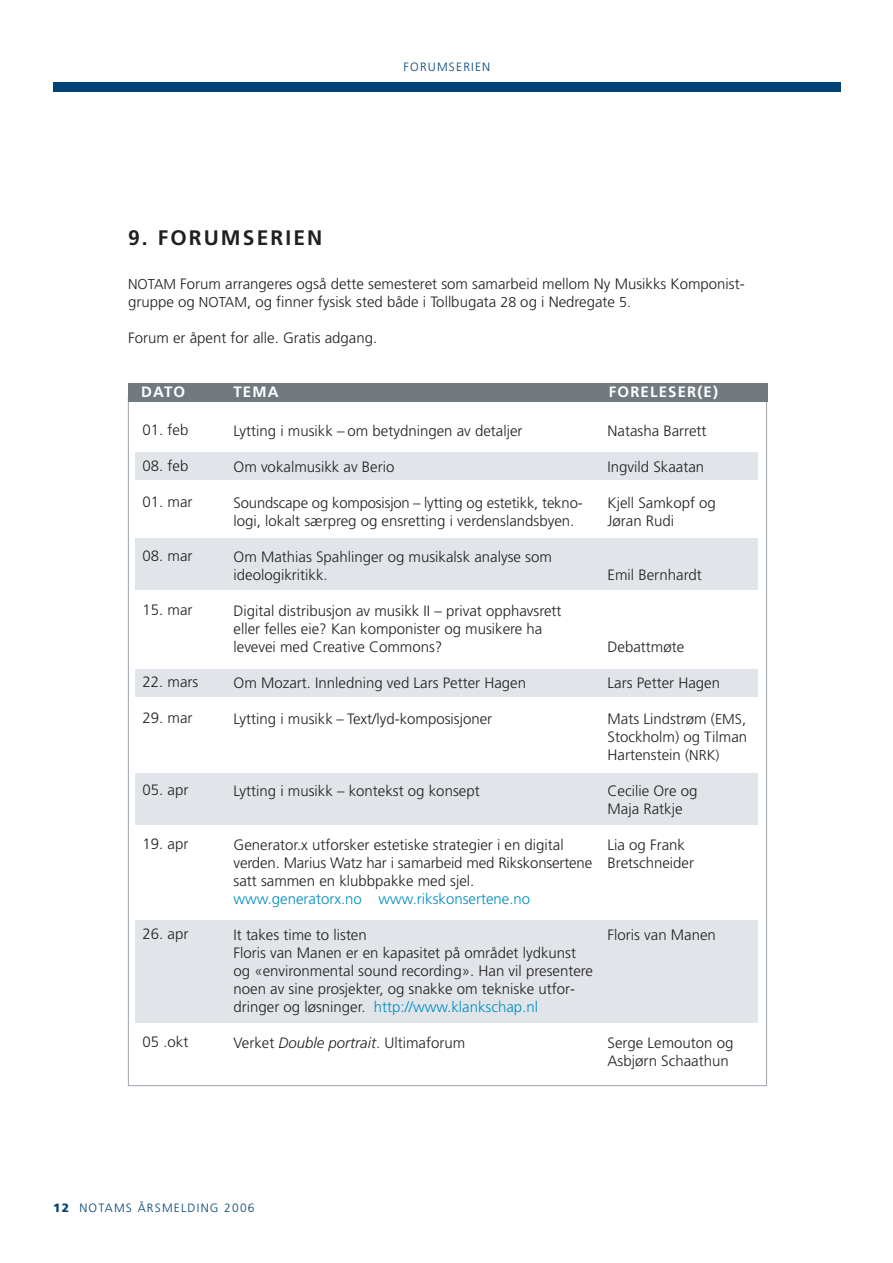
<style>
.page{position:relative;width:893px;height:1263px;background:#fff}
.page>*{position:absolute;margin:0;border:0;box-sizing:border-box;transform-origin:0 0}
.t1{font:700 21px "Frutiger";letter-spacing:.1em;color:#221f1f}
.t2{font:300 15px/18px "Frutiger";color:#221f1f}
.t3{font:300 15px "Frutiger";color:#008ebe}
.t4{font:700 15px "Frutiger";letter-spacing:.075em;color:#fff}
.t5{font:300 12px "Frutiger";letter-spacing:.1em;color:#004275}
.s1{font-size:14.25px}
.s2{color:#008ebe}
.s3{font-style:italic}
.s4{font-weight:900}
</style>
<div class="page">
<div style="left:53px;top:82px;width:788px;height:10px;background:#004275"></div>
<div style="left:135px;top:452px;width:622px;height:28px;background:#e1e5e9"></div>
<div style="left:135px;top:669px;width:622px;height:28px;background:#e1e5e9"></div>
<div style="left:135px;top:538px;width:622px;height:51px;background:#e1e5e9"></div>
<div style="left:135px;top:773px;width:622px;height:51px;background:#e1e5e9"></div>
<div style="left:135px;top:920px;width:622px;height:102px;background:#e1e5e9"></div>
<div style="left:128px;top:383px;width:639px;height:18px;background:#727a7f"></div>
<p class="t5" style="left:404px;top:60px;width:88px">FORUMSERIEN</p>
<h1 class="t1" style="left:128px;top:226px;width:196px">9. FORUMSERIEN</h1>
<p class="t2" style="left:128px;top:274px;width:618px"><span class="s1">NOTAM</span> Forum arrangeres også dette semesteret som samarbeid mellom Ny Musikks Komponist&shy;gruppe og <span class="s1">NOTAM</span>, og finner fysisk sted både i Tollbugata <span class="s1">28</span> og i Nedregate <span class="s1">5.</span></p>
<p class="t2" style="left:128px;top:328px;width:251px">Forum er åpent for alle. Gratis adgang.</p>
<p class="t4" style="left:141px;top:383px;width:45px">DATO</p>
<p class="t4" style="left:233px;top:383px;width:47px">TEMA</p>
<p class="t4" style="left:609px;top:383px;width:111px">FORELESER(E)</p>
<p class="t2" style="left:143px;top:421px;width:47px">01. feb</p>
<p class="t2" style="left:143px;top:457px;width:47px">08. feb</p>
<p class="t2" style="left:143px;top:493px;width:52px">01. mar</p>
<p class="t2" style="left:608px;top:421px;width:100px">Natasha Barrett</p>
<p class="t2" style="left:608px;top:457px;width:98px">Ingvild Skaatan</p>
<p class="t2" style="left:608px;top:493px;width:110px">Kjell Samkopf og<br>Jøran Rudi</p>
<p class="t2" style="left:233px;top:422px;width:291px">Lytting i musikk – om betydningen av detaljer</p>
<p class="t2" style="left:233px;top:458px;width:162px">Om vokalmusikk av Berio</p>
<p class="t2" style="left:233px;top:494px;width:351px">Soundscape og komposisjon – lytting og estetikk, tekno&shy;logi, lokalt særpreg og ensretting i verdenslandsbyen.</p>
<p class="t2" style="left:233px;top:548px;width:320px">Om Mathias Spahlinger og musikalsk analyse som ideologikritikk.</p>
<p class="t2" style="left:233px;top:602px;width:330px">Digital distribusjon av musikk II – privat opphavsrett eller felles eie? Kan komponister og musikere ha levevei med Creative Commons?</p>
<p class="t2" style="left:233px;top:674px;width:294px">Om Mozart. Innledning ved Lars Petter Hagen</p>
<p class="t2" style="left:233px;top:710px;width:260px">Lytting i musikk – Text/lyd-komposisjoner</p>
<p class="t2" style="left:143px;top:547px;width:52px">08. mar</p>
<p class="t2" style="left:608px;top:565px;width:96px">Emil Bernhardt</p>
<p class="t2" style="left:143px;top:601px;width:52px">15. mar</p>
<p class="t2" style="left:608px;top:637px;width:78px">Debattmøte</p>
<p class="t2" style="left:608px;top:673px;width:114px">Lars Petter Hagen</p>
<p class="t2" style="left:608px;top:709px;width:141px;text-align:justify">Mats Lindstrøm (<span class="s1">EMS</span>, Stockholm) og Tilman Hartenstein (<span class="s1">NRK)</span></p>
<p class="t2" style="left:608px;top:781px;width:91px">Cecilie Ore og<br>Maja Ratkje</p>
<p class="t2" style="left:608px;top:835px;width:88px">Lia og Frank<br>Bretschneider</p>
<p class="t2" style="left:143px;top:673px;width:57px">22. mars</p>
<p class="t2" style="left:143px;top:709px;width:52px">29. mar</p>
<p class="t2" style="left:143px;top:781px;width:47px">05. apr</p>
<p class="t2" style="left:233px;top:782px;width:248px">Lytting i musikk – kontekst og konsept</p>
<p class="t2" style="left:233px;top:836px;width:360px">Generator.x utforsker estetiske strategier i en digital verden. Marius Watz har i samarbeid med Rikskonsertene satt sammen en klubbpakke med sjel.</p>
<p class="t3" style="left:233px;top:890px;width:298px">www.generatorx.no www.rikskonsertene.no</p>
<p class="t2" style="left:233px;top:926px;width:361px">It takes time to listen<br>Floris van Manen er en kapasitet på området lydkunst og «environmental sound recording». Han vil presentere noen av sine prosjekter, og snakke om tekniske utfor&shy;dringer og løsninger. <span class="s2">http://www.klankschap.nl</span></p>
<p class="t2" style="left:233px;top:1034px;width:233px">Verket <span class="s3">Double portrait</span>. Ultimaforum</p>
<p class="t2" style="left:143px;top:835px;width:47px">19. apr</p>
<p class="t2" style="left:608px;top:925px;width:110px">Floris van Manen</p>
<p class="t2" style="left:143px;top:925px;width:47px">26. apr</p>
<p class="t2" style="left:143px;top:1033px;width:47px">05 .okt</p>
<p class="t2" style="left:608px;top:1033px;width:127px">Serge Lemouton og<br>Asbjørn Schaathun</p>
<p class="t5" style="left:53px;top:1201px;width:203px"><span class="s4">12</span> NOTAMS ÅRSMELDING 2006</p>
</div>
